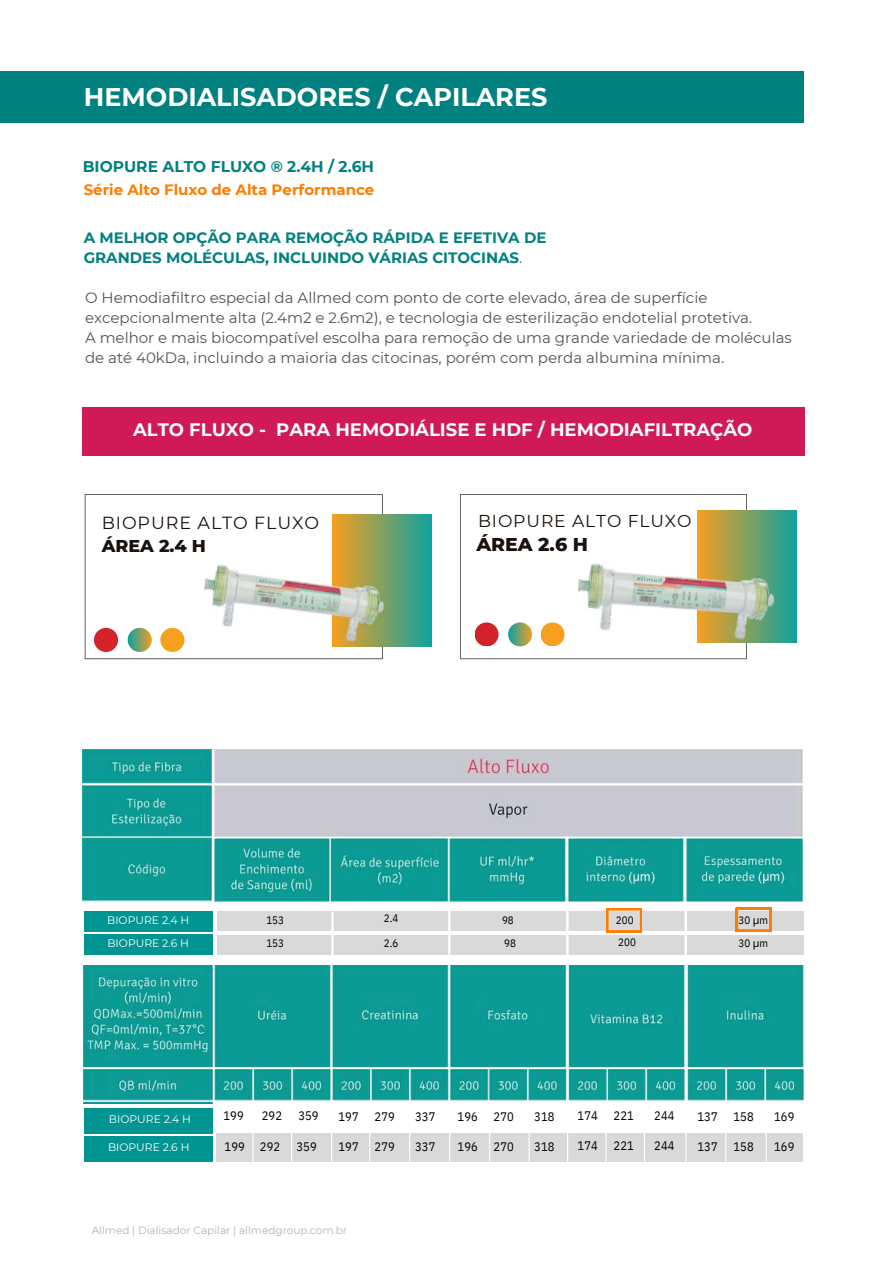
<style>
.page{position:relative;width:894px;height:1264px;background:#fff}
.page>*{position:absolute;margin:0;border:0;box-sizing:border-box;transform-origin:0 0}
.t1{font:700 25.5px "Montserrat";color:#fff}
.t2{font:800 18.9px "Montserrat";color:#1b110c}
.t3{font:700 18px "Montserrat";color:#fafeff}
.t4{font:17.55px "Montserrat";letter-spacing:.05em;color:#1b110c}
.t5{font:800 17.55px "Montserrat";color:#1b110c}
.t6{font:17.1px "Montserrat";letter-spacing:.05em;color:#1b110c}
.t7{font:700 15.45px "Montserrat";color:#00817f}
.t8{font:15px/20.2px "Montserrat";color:#545454}
.t9{font:700 15px/20.2px "Montserrat";color:#00817f}
.t10{font:700 15px "Montserrat";color:#ff7c00}
.t11{font:12.45px "IBM Plex Sans Cond";letter-spacing:.01em;color:#000}
.t12{font:10.8px "Montserrat";color:#fff}
.t13{font:10.8px "IBM Plex Sans Cond";letter-spacing:.01em;color:#000}
.t14{font:10.5px "Montserrat";color:#b3b2b2}
.s1{font-weight:400;color:#545454}
.s2{font-family:"Noto Sans"}
.s3{font-size:16.35px}
</style>
<div class="page">
<div style="left:0;top:72px;width:804px;height:51px;background:#00817f"></div>
<div style="left:83px;top:407px;width:721px;height:49px;background:#d01959"></div>
<svg style="left:85px;top:494px;width:298px;height:165px"></svg>
<div style="left:332px;top:514px;width:99px;height:132px;background:linear-gradient(to right,#f69f20,#10a29e)"></div>
<div style="left:94px;top:628px;width:24px;height:24px;background:#d2232a;border-radius:50%"></div>
<div style="left:128px;top:628px;width:24px;height:24px;background:linear-gradient(to right,#10a09a,#e5a332);border-radius:50%"></div>
<div style="left:160px;top:628px;width:24px;height:24px;background:#f79f1f;border-radius:50%"></div>
<svg style="left:460px;top:494px;width:286px;height:165px"></svg>
<div style="left:474px;top:622px;width:24px;height:24px;background:#d2232a;border-radius:50%"></div>
<div style="left:508px;top:622px;width:24px;height:24px;background:linear-gradient(to right,#0ba09c,#e3a333);border-radius:50%"></div>
<div style="left:540px;top:622px;width:24px;height:24px;background:#f79f1f;border-radius:50%"></div>
<img style="left:184px;top:517px;width:215px;height:143px">
<div style="left:697px;top:510px;width:99px;height:132px;background:linear-gradient(to right,#f69f20,#10a29e)"></div>
<img style="left:560px;top:513px;width:227px;height:147px">
<img style="left:84px;top:965px;width:719px;height:138px">
<div style="left:216px;top:1133px;width:585px;height:28px;background:#d9d9d9"></div>
<div style="left:85px;top:1136px;width:128px;height:25px;background:#009592"></div>
<div style="left:85px;top:1108px;width:128px;height:25px;background:#009592"></div>
<hr style="left:252px;top:1116px;width:1px;height:48px;background:#fff">
<hr style="left:291px;top:1122px;width:1px;height:48px;background:#fff">
<hr style="left:331px;top:1114px;width:1px;height:47px;background:#fff">
<hr style="left:369px;top:1116px;width:1px;height:48px;background:#fff">
<hr style="left:409px;top:1114px;width:1px;height:47px;background:#fff">
<hr style="left:449px;top:1120px;width:1px;height:47px;background:#fff">
<hr style="left:489px;top:1126px;width:1px;height:48px;background:#fff">
<hr style="left:528px;top:1116px;width:1px;height:48px;background:#fff">
<hr style="left:567px;top:1116px;width:1px;height:48px;background:#fff">
<hr style="left:605px;top:1116px;width:1px;height:48px;background:#fff">
<hr style="left:643px;top:1116px;width:2px;height:48px;background:#fff">
<hr style="left:685px;top:1116px;width:1px;height:48px;background:#fff">
<hr style="left:725px;top:1116px;width:1px;height:48px;background:#fff">
<hr style="left:765px;top:1116px;width:1px;height:48px;background:#fff">
<img style="left:83px;top:749px;width:719px;height:152px">
<div style="left:217px;top:911px;width:586px;height:20px;background:#d9d9d9"></div>
<div style="left:84px;top:911px;width:128px;height:20px;background:#009592"></div>
<div style="left:84px;top:934px;width:128px;height:20px;background:#009592"></div>
<div style="left:217px;top:934px;width:586px;height:20px;background:#d9d9d9"></div>
<hr style="left:566px;top:907px;width:2px;height:47px;background:#fff">
<hr style="left:684px;top:907px;width:2px;height:47px;background:#fff">
<hr style="left:448px;top:907px;width:2px;height:47px;background:#fff">
<hr style="left:331px;top:911px;width:2px;height:48px;background:#fff">
<svg style="left:606px;top:908px;width:35px;height:24px"></svg>
<svg style="left:735px;top:907px;width:36px;height:24px"></svg>
<h1 class="t1" style="left:84px;top:81px;width:465px">HEMODIALISADORES / CAPILARES</h1>
<p class="t7" style="left:83px;top:157px;width:293px">BIOPURE ALTO FLUXO ® 2.4H / 2.6H</p>
<p class="t10" style="left:84px;top:181px;width:292px">Série Alto Fluxo de Alta Performance</p>
<p class="t9" style="left:84px;top:228px;width:464px">A MELHOR OPÇÃO PARA REMOÇÃO RÁPIDA E EFETIVA DE<br>GRANDES MOLÉCULAS, INCLUINDO VÁRIAS CITOCINAS<span class="s1">.</span></p>
<p class="t8" style="left:85px;top:287px;width:708px">O Hemodiafiltro especial da Allmed com ponto de corte elevado, área de superfície excepcionalmente alta (2.4m2 e 2.6m2), e tecnologia de esterilização endotelial protetiva.<br>A melhor e mais biocompatível escolha para remoção de uma grande variedade de moléculas de até 40kDa, incluindo a maioria das citocinas, porém com perda albumina mínima.</p>
<p class="t3" style="left:133px;top:419px;width:620px">ALTO FLUXO - PARA HEMODIÁLISE E HDF / HEMODIAFILTRAÇÃO</p>
<p class="t4" style="left:102px;top:512px;width:219px">BIOPURE ALTO FLUXO</p>
<p class="t5" style="left:102px;top:535px;width:106px">ÁREA 2.4 H</p>
<p class="t6" style="left:478px;top:510px;width:215px">BIOPURE ALTO FLUXO</p>
<p class="t2" style="left:476px;top:532px;width:113px">ÁREA 2.6 H</p>
<p class="t12" style="left:107px;top:913px;width:84px">BIOPURE 2.4 H</p>
<p class="t13" style="left:266px;top:912px;width:19px">153</p>
<p class="t13" style="left:383px;top:911px;width:16px">2.4</p>
<p class="t13" style="left:502px;top:912px;width:13px">98</p>
<p class="t12" style="left:107px;top:937px;width:83px">BIOPURE 2.6 H</p>
<p class="t13" style="left:266px;top:936px;width:19px">153</p>
<p class="t13" style="left:383px;top:936px;width:16px">2.6</p>
<p class="t13" style="left:504px;top:936px;width:13px">98</p>
<p class="t13" style="left:615px;top:912px;width:19px">200</p>
<p class="t13" style="left:738px;top:912px;width:31px">30 <span class="s2">μ</span>m</p>
<p class="t13" style="left:618px;top:934px;width:19px">200</p>
<p class="t13" style="left:738px;top:936px;width:31px">30 <span class="s2">μ</span>m</p>
<p class="t12" style="left:109px;top:1112px;width:84px">BIOPURE 2.4 H</p>
<p class="t12" style="left:108px;top:1140px;width:83px">BIOPURE 2.6 H</p>
<p class="t11" style="left:216px;top:1107px;width:67px"><span class="s3">1</span>1<span class="s3">9</span>9<span class="s3">9</span> 292</p>
<p class="t11" style="left:298px;top:1107px;width:22px">359</p>
<p class="t11" style="left:338px;top:1108px;width:22px">197</p>
<p class="t11" style="left:374px;top:1108px;width:22px">279</p>
<p class="t11" style="left:415px;top:1108px;width:22px">337</p>
<p class="t11" style="left:457px;top:1108px;width:22px">196</p>
<p class="t11" style="left:493px;top:1108px;width:22px">270</p>
<p class="t11" style="left:534px;top:1108px;width:22px">318</p>
<p class="t11" style="left:577px;top:1107px;width:22px">174</p>
<p class="t11" style="left:613px;top:1107px;width:22px">221</p>
<p class="t11" style="left:654px;top:1107px;width:22px">244</p>
<p class="t11" style="left:697px;top:1108px;width:22px">137</p>
<p class="t11" style="left:733px;top:1108px;width:22px">158</p>
<p class="t11" style="left:774px;top:1108px;width:22px">169</p>
<p class="t11" style="left:224px;top:1138px;width:57px">199 292</p>
<p class="t11" style="left:296px;top:1138px;width:22px">359</p>
<p class="t11" style="left:338px;top:1138px;width:22px">197</p>
<p class="t11" style="left:374px;top:1138px;width:22px">279</p>
<p class="t11" style="left:415px;top:1138px;width:22px">337</p>
<p class="t11" style="left:457px;top:1138px;width:22px">196</p>
<p class="t11" style="left:493px;top:1138px;width:22px">270</p>
<p class="t11" style="left:534px;top:1138px;width:22px">318</p>
<p class="t11" style="left:577px;top:1137px;width:22px">174</p>
<p class="t11" style="left:613px;top:1137px;width:22px">221</p>
<p class="t11" style="left:654px;top:1137px;width:22px">244</p>
<p class="t11" style="left:697px;top:1138px;width:22px">137</p>
<p class="t11" style="left:733px;top:1138px;width:22px">158</p>
<p class="t11" style="left:774px;top:1138px;width:22px">169</p>
<p class="t14" style="left:92px;top:1223px;width:257px">Allmed | Dialisador Capilar | allmedgroup.com.br</p>
</div>
